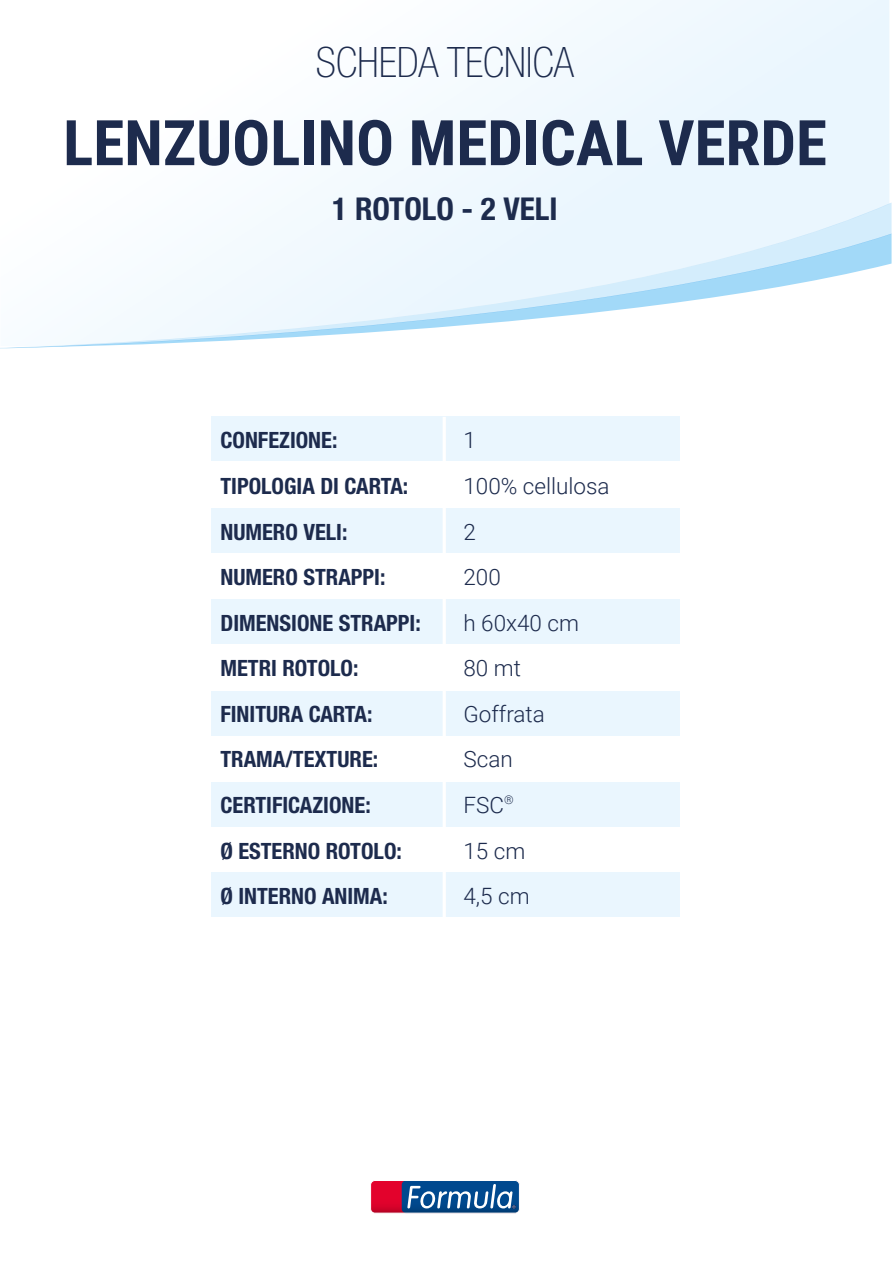
<style>
.page{position:relative;width:893px;height:1263px;background:#fff}
.page>*{position:absolute;margin:0;border:0;box-sizing:border-box;transform-origin:0 0}
.t1{font:700 63px "Roboto Condensed";color:#1d2b4d}
.t2{font:100 condensed 42px "Helvetica Neue LT Std";color:#1d2b4d}
.t3{font:700 condensed 31.5px "Helvetica Neue LT Std";color:#1d2b4d}
.t4{font:700 condensed 22.5px/45.6px "Helvetica Neue LT Std";color:#1d2b4d}
.t5{font:300 22.5px/45.6px "Roboto";color:#1d2b4d}
</style>
<div class="page">
<svg style="left:291px;top:0;width:598px;height:203px"></svg>
<svg style="left:0;top:203px;width:891px;height:146px;fill:#f1f9fe"></svg>
<svg style="left:372px;top:1182px;width:146px;height:29px;background:#58588b"></svg>
<div style="left:370px;top:1180px;width:150px;height:33px;border:1px solid #fff;border-radius:4px"></div>
<div style="left:211px;top:417px;width:468px;height:44px;background:#eaf6fe"></div>
<div style="left:211px;top:508px;width:468px;height:44px;background:#eaf6fe"></div>
<div style="left:211px;top:600px;width:468px;height:44px;background:#eaf6fe"></div>
<div style="left:211px;top:691px;width:468px;height:44px;background:#eaf6fe"></div>
<div style="left:211px;top:783px;width:468px;height:44px;background:#eaf6fe"></div>
<div style="left:211px;top:872px;width:468px;height:44px;background:#eaf6fe"></div>
<hr style="left:443px;top:417px;width:3px;height:501px;background:#fff">
<h2 class="t2" style="left:316px;top:39px;width:260px">SCHEDA TECNICA</h2>
<h1 class="t1" style="left:63px;top:99px;width:765px">LENZUOLINO MEDICAL VERDE</h1>
<h3 class="t3" style="left:332px;top:189px;width:227px">1 ROTOLO - 2 VELI</h3>
<p class="t4" style="left:220px;top:417px;width:189px">CONFEZIONE:<br>TIPOLOGIA DI CARTA:<br>NUMERO VELI:</p>
<p class="t5" style="left:463px;top:417px;width:148px">1<br>100% cellulosa<br>2</p>
<p class="t4" style="left:220px;top:554px;width:166px">NUMERO STRAPPI:</p>
<p class="t5" style="left:463px;top:553px;width:39px">200</p>
<p class="t4" style="left:220px;top:600px;width:202px">DIMENSIONE STRAPPI:</p>
<p class="t5" style="left:463px;top:599px;width:117px">h 60x40 cm</p>
<p class="t4" style="left:220px;top:645px;width:140px">METRI ROTOLO:</p>
<p class="t5" style="left:463px;top:645px;width:59px">80 mt</p>
<p class="t4" style="left:220px;top:691px;width:154px">FINITURA CARTA:</p>
<p class="t5" style="left:463px;top:690px;width:83px">Goffrata</p>
<p class="t4" style="left:220px;top:736px;width:159px">TRAMA/TEXTURE:</p>
<p class="t4" style="left:220px;top:782px;width:152px">CERTIFICAZIONE:</p>
<p class="t5" style="left:463px;top:736px;width:52px">Scan<br>FSC<sup>®</sup></p>
<p class="t4" style="left:220px;top:827px;width:183px">Ø ESTERNO ROTOLO:</p>
<p class="t5" style="left:463px;top:827px;width:63px">15 cm</p>
<p class="t4" style="left:220px;top:873px;width:169px">Ø INTERNO ANIMA:</p>
<p class="t5" style="left:463px;top:872px;width:68px">4,5 cm</p>
</div>
